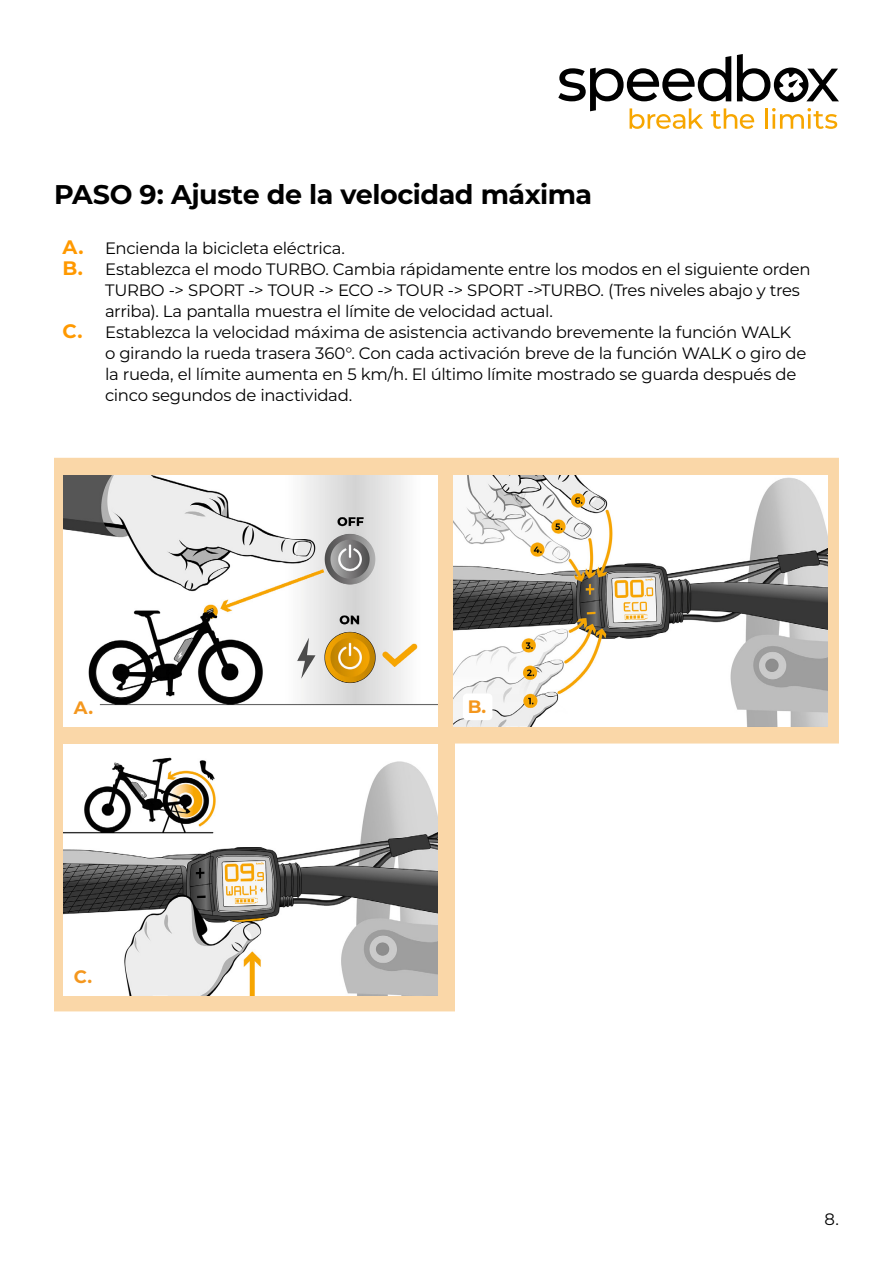
<style>
.page{position:relative;width:893px;height:1263px;background:#fff}
.page>*{position:absolute;margin:0;border:0;box-sizing:border-box;transform-origin:0 0}
.Krok_nadpis{font:700 27px "Montserrat";letter-spacing:-.015em;color:#000}
.t1{font:700 18px "Montserrat";color:#f4971e}
.t2{font:16.5px/21px "Montserrat";letter-spacing:-.02em;color:#000}
.s1{font-weight:700;font-size:19.5px;color:#f90}
</style>
<div class="page">
<svg style="left:558px;top:54px;width:281px;height:75px"></svg>
<svg style="left:54px;top:458px;width:785px;height:553px"></svg>
<img style="left:64px;top:476px;width:374px;height:250px">
<img style="left:454px;top:475px;width:374px;height:251px">
<img style="left:64px;top:744px;width:374px;height:251px">
<div style="left:463px;top:693px;width:29px;height:27px;background:#fff;border-radius:4px"></div>
<p class="Krok_nadpis" style="left:54px;top:175px;width:540px">PASO 9: Ajuste de la velocidad máxima</p>
<p class="t2" style="left:63px;top:237px;width:284px"><span class="s1">A.</span> Encienda la bicicleta eléctrica.</p>
<p class="t2" style="left:105px;top:258px;width:707px;text-indent:-43px"><span class="s1">B.</span> Establezca el modo TURBO. Cambia rápidamente entre los modos en el siguiente orden<br>TURBO -&gt; SPORT -&gt; TOUR -&gt; ECO -&gt; TOUR -&gt; SPORT -&gt;TURBO. (Tres niveles abajo y tres arriba). La pantalla muestra el límite de velocidad actual.</p>
<p class="t2" style="left:105px;top:321px;width:703px;text-indent:-43px"><span class="s1">C.</span> Establezca la velocidad máxima de asistencia activando brevemente la función WALK<br>o girando la rueda trasera 360°. Con cada activación breve de la función WALK o giro de la rueda, el límite aumenta en 5 km/h. El último límite mostrado se guarda después de cinco segundos de inactividad.</p>
<p class="t1" style="left:74px;top:695px;width:21px">A.</p>
<p class="t1" style="left:74px;top:963px;width:20px">C.</p>
<p class="t1" style="left:468px;top:694px;width:20px">B.</p>
<p class="t2" style="left:825px;top:1208px;width:16px">8.</p>
</div>
